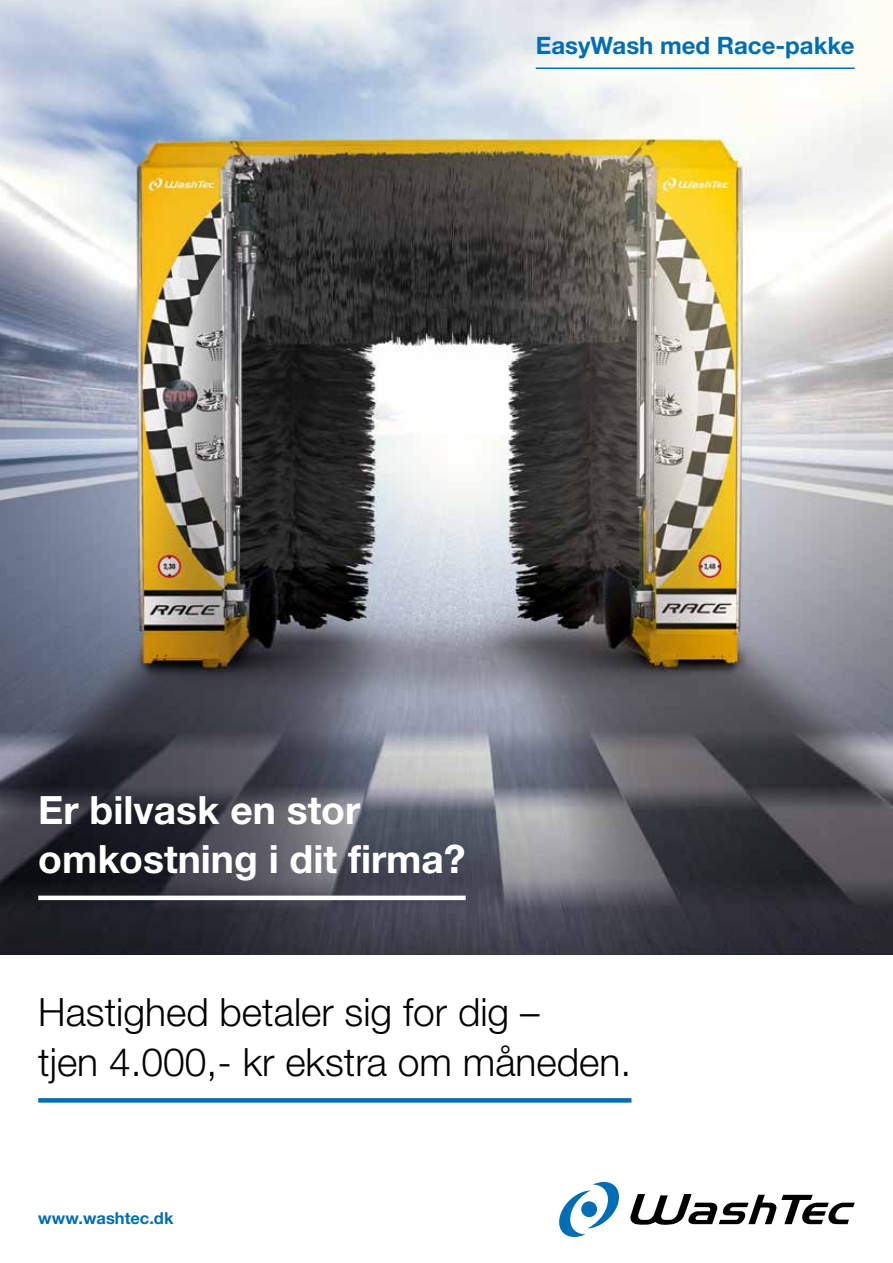
<style>
.page{position:relative;width:893px;height:1263px;background:#fff}
.page>*{position:absolute;margin:0;border:0;box-sizing:border-box;transform-origin:0 0}
.t1{font:300 39px/49.5px "Helvetica Neue LTW1 G";color:#000}
.t2{font:700 39px/49.5px "Helvetica Neue LTW1 G";color:#fff}
.t3{font:700 24px "Helvetica Neue LTW1 G";color:#006db7}
.t4{font:700 16.5px "Helvetica Neue LTW1 G";color:#006db7}
</style>
<div class="page">
<img style="left:0;top:0;width:893px;height:954px">
<div style="left:38px;top:1098px;width:593px;height:5px;background:#006db7"></div>
<svg style="left:630px;top:1194px;width:225px;height:31px"></svg>
<svg style="left:559px;top:1182px;width:60px;height:55px"></svg>
<hr style="left:38px;top:896px;width:428px;height:4px;background:#fff">
<hr style="left:536px;top:68px;width:319px;height:1px;background:#006db7">
<p class="t3" style="left:536px;top:31px;width:320px">EasyWash med Race-pakke</p>
<p class="t2" style="left:38px;top:785px;width:429px">Er bilvask en stor omkostning i dit firma?</p>
<p class="t1" style="left:38px;top:987px;width:594px">Hastighed betaler sig for dig –<br>tjen 4.000,- kr ekstra om måneden.</p>
<p class="t4" style="left:38px;top:1208px;width:137px">www.washtec.dk</p>
</div>
